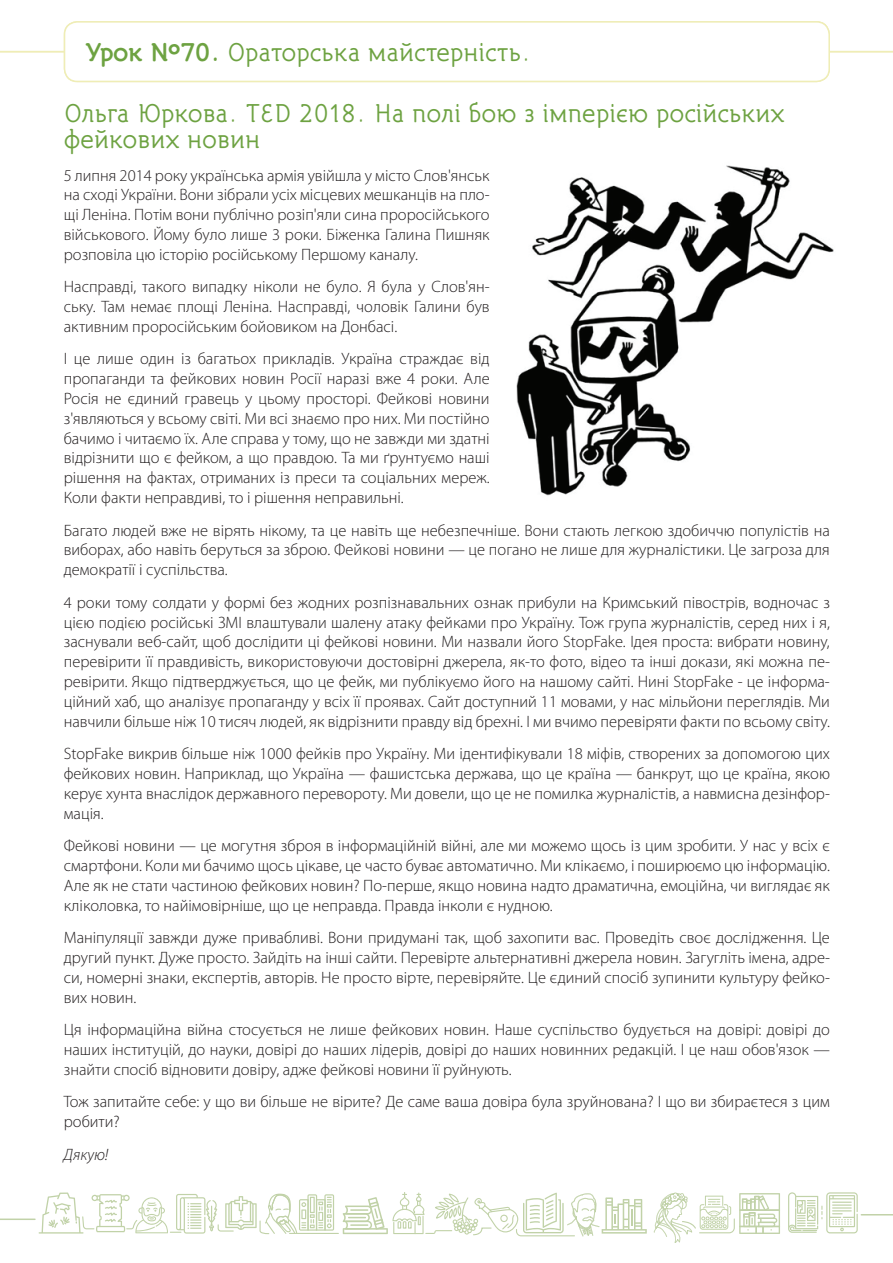
<style>
.page{position:relative;width:893px;height:1263px;background:#fff}
.page>*{position:absolute;margin:0;border:0;box-sizing:border-box;transform-origin:0 0}
.t1{font:25.5px/25.5px "Turbota";color:#6da241}
.t2{font:300 16.5px/19.8px "Myriad Pro";color:#231f20;text-align:justify}
.t3{font:italic 300 16.5px "Myriad Pro";color:#231f20}
.s1{font-weight:700}
</style>
<div class="page">
<hr style="left:0;top:1218px;width:35px;height:2px;background:#c1d2a8">
<hr style="left:861px;top:1214px;width:32px;height:1px;background:#c1d2a8">
<hr style="left:289px;top:1233px;width:50px;height:1px;background:#c1d2a8">
<svg style="left:788px;top:1192px;width:70px;height:41px"></svg>
<svg style="left:39px;top:1192px;width:295px;height:42px"></svg>
<svg style="left:654px;top:1192px;width:126px;height:51px"></svg>
<svg style="left:343px;top:1192px;width:304px;height:44px"></svg>
<hr style="left:0;top:51px;width:893px;height:1px;background:#efedb6">
<div style="left:65px;top:22px;width:764px;height:59px;background:#fff;border-radius:13px"></div>
<div style="left:64px;top:21px;width:766px;height:61px;border:2px solid #efedb6;border-radius:13px"></div>
<img style="left:516px;top:165px;width:318px;height:331px">
<h1 class="t1" style="left:85px;top:40px;width:448px"><span class="s1">Урок №70.</span> Ораторська майстерність.</h1>
<h1 class="t1" style="left:64px;top:102px;width:722px">Ольга Юркова. TED 2018. На полі бою з імперією російських фейкових новин</h1>
<p class="t2" style="left:64px;top:165px;width:427px">5 липня 2014 року українська армія увійшла у місто Слов'янськ на сході України. Вони зібрали усіх місцевих мешканців на пло&shy;щі Леніна. Потім вони публічно розіп'яли сина проросійського військового. Йому було лише 3 роки. Біженка Галина Пишняк розповіла цю історію російському Першому каналу.</p>
<p class="t2" style="left:64px;top:277px;width:427px">Насправді, такого випадку ніколи не було. Я була у Слов'ян&shy;ську. Там немає площі Леніна. Насправді, чоловік Галини був активним проросійським бойовиком на Донбасі.</p>
<p class="t2" style="left:64px;top:349px;width:427px">І це лише один із багатьох прикладів. Україна страждає від пропаганди та фейкових новин Росії наразі вже 4 роки. Але Росія не єдиний гравець у цьому просторі. Фейкові новини з'являються у всьому світі. Ми всі знаємо про них. Ми постійно бачимо і читаємо їх. Але справа у тому, що не завжди ми здатні відрізнити що є фейком, а що правдою. Та ми ґрунтуємо наші рішення на фактах, отриманих із преси та соціальних мереж.<br>Коли факти неправдиві, то і рішення неправильні.</p>
<p class="t2" style="left:64px;top:520px;width:768px">Багато людей вже не вірять нікому, та це навіть ще небезпечніше. Вони стають легкою здобиччю популістів на виборах, або навіть беруться за зброю. Фейкові новини — це погано не лише для журналістики. Це загроза для демократії і суспільства.</p>
<p class="t2" style="left:64px;top:593px;width:768px">4 роки тому солдати у формі без жодних розпізнавальних ознак прибули на Кримський півострів, водночас з цією подією російські ЗМІ влаштували шалену атаку фейками про Україну. Тож група журналістів, серед них і я, заснували веб-сайт, щоб дослідити ці фейкові новини. Ми назвали його StopFake. Ідея проста: вибрати новину, перевірити її правдивість, використовуючи достовірні джерела, як-то фото, відео та інші докази, які можна пе&shy;ревірити. Якщо підтверджується, що це фейк, ми публікуємо його на нашому сайті. Нині StopFake - це інформа&shy;ційний хаб, що аналізує пропаганду у всіх її проявах. Сайт доступний 11 мовами, у нас мільйони переглядів. Ми навчили більше ніж 10 тисяч людей, як відрізнити правду від брехні. І ми вчимо перевіряти факти по всьому світу.</p>
<p class="t2" style="left:64px;top:744px;width:768px">StopFake викрив більше ніж 1000 фейків про Україну. Ми ідентифікували 18 міфів, створених за допомогою цих фейкових новин. Наприклад, що Україна — фашистська держава, що це країна — банкрут, що це країна, якою керує хунта внаслідок державного перевороту. Ми довели, що це не помилка журналістів, а навмисна дезінфор&shy;мація.</p>
<p class="t2" style="left:64px;top:836px;width:768px">Фейкові новини — це могутня зброя в інформаційній війні, але ми можемо щось із цим зробити. У нас у всіх є смартфони. Коли ми бачимо щось цікаве, це часто буває автоматично. Ми клікаємо, і поширюємо цю інформацію.<br>Але як не стати частиною фейкових новин? По-перше, якщо новина надто драматична, емоційна, чи виглядає як кліколовка, то найімовірніше, що це неправда. Правда інколи є нудною.</p>
<p class="t2" style="left:64px;top:928px;width:768px">Маніпуляції завжди дуже привабливі. Вони придумані так, щоб захопити вас. Проведіть своє дослідження. Це другий пункт. Дуже просто. Зайдіть на інші сайти. Перевірте альтернативні джерела новин. Загугліть імена, адре&shy;си, номерні знаки, експертів, авторів. Не просто вірте, перевіряйте. Це єдиний спосіб зупинити культуру фейко&shy;вих новин.</p>
<p class="t2" style="left:64px;top:1020px;width:768px">Ця інформаційна війна стосується не лише фейкових новин. Наше суспільство будується на довірі: довірі до наших інституцій, до науки, довірі до наших лідерів, довірі до наших новинних редакцій. І це наш обов'язок — знайти спосіб відновити довіру, адже фейкові новини її руйнують.</p>
<p class="t2" style="left:64px;top:1092px;width:768px">Тож запитайте себе: у що ви більше не вірите? Де саме ваша довіра була зруйнована? І що ви збираєтеся з цим робити?</p>
<p class="t3" style="left:64px;top:1145px;width:46px">Дякую!</p>
</div>
